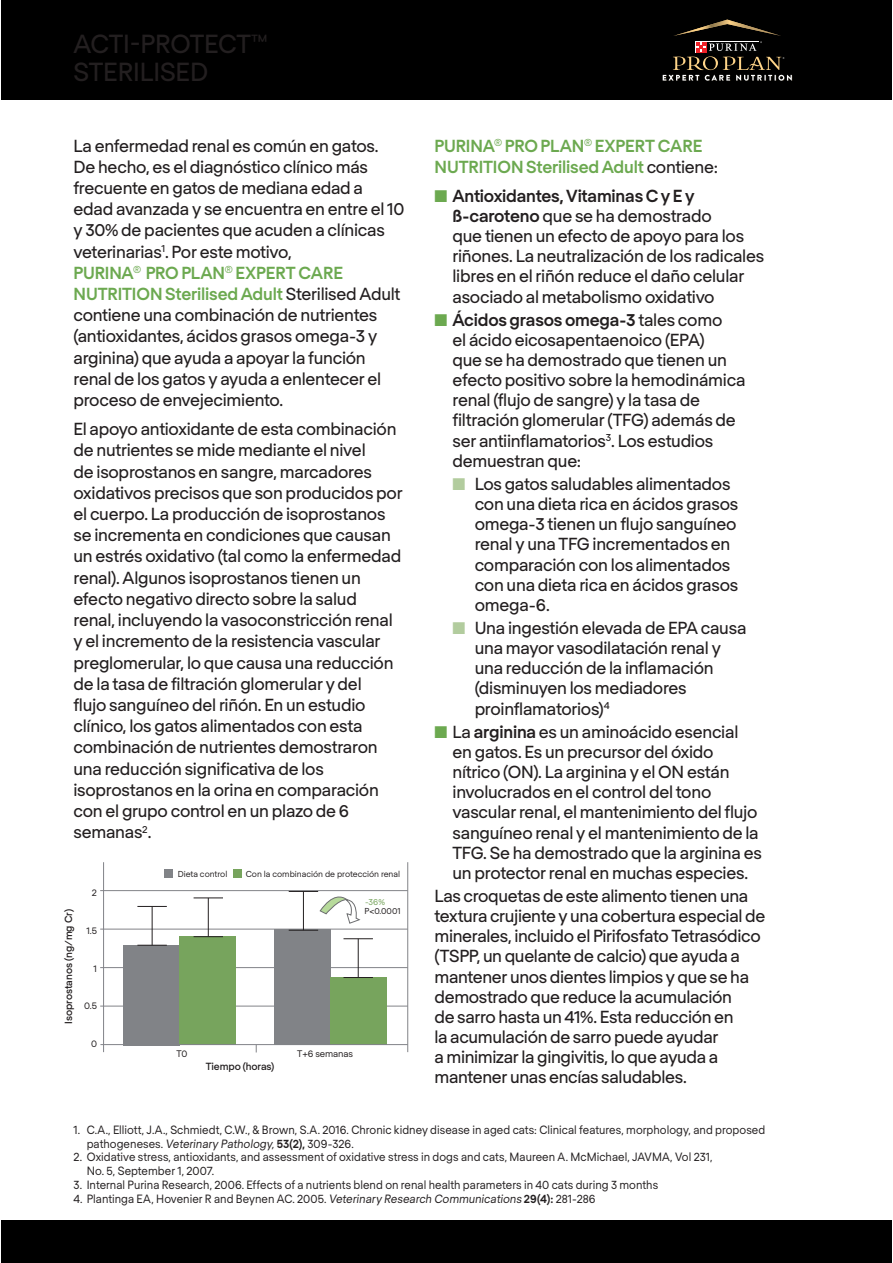
<style>
.page{position:relative;width:893px;height:1263px;background:#fff}
.page>*{position:absolute;margin:0;border:0;box-sizing:border-box;transform-origin:0 0}
.t1{font:25.5px/27.6px "Regola Pro";letter-spacing:-.01em;color:#231f20}
.t2{font:16.95px/20.1px "Regola Pro";letter-spacing:-.015em;color:#231f20}
.t3{font:700 16.95px/21.1px "Regola Pro";letter-spacing:-.01em;color:#6ca950}
.t4{font:11.7px/13.8px "Regola Pro";letter-spacing:.005em;color:#231f20;scale:.95 1}
.t5{font:500 10.05px "Regola Pro";color:#231f20}
.t6{font:9.3px "Regola Pro";letter-spacing:-.01em;color:#231f20}
.t7{font:8.4px "Regola Pro";color:#231f20}
.t8{font:8.4px "Regola Pro";color:#77a45d}
.s1{font-weight:700}
.s2{font-weight:700;color:#6ca950}
.s3{font-weight:400;color:#231f20}
.s4{color:#6ca950}
.s5{color:#b2cc9e}
</style>
<div class="page">
<div style="left:1px;top:1221px;width:890px;height:42px;background:#000"></div>
<div style="left:1px;top:0;width:890px;height:99px;background:#000"></div>
<svg style="left:662px;top:20px;width:130px;height:61px"></svg>
<hr style="left:100px;top:890px;width:308px;height:1px;background:#828388">
<hr style="left:103px;top:862px;width:1px;height:190px;background:#828388">
<hr style="left:407px;top:862px;width:1px;height:190px;background:#828388">
<hr style="left:100px;top:1006px;width:308px;height:1px;background:#828388">
<hr style="left:100px;top:967px;width:308px;height:1px;background:#828388">
<hr style="left:100px;top:929px;width:308px;height:1px;background:#828388">
<div style="left:165px;top:869px;width:8px;height:9px;background:#818387"></div>
<div style="left:233px;top:869px;width:8px;height:9px;background:#77a45d"></div>
<div style="left:123px;top:945px;width:56px;height:100px;background:#818387"></div>
<div style="left:179px;top:937px;width:57px;height:108px;background:#77a45d"></div>
<div style="left:275px;top:930px;width:56px;height:115px;background:#818387"></div>
<div style="left:331px;top:977px;width:56px;height:68px;background:#77a45d"></div>
<hr style="left:303px;top:891px;width:1px;height:39px;background:#231f20">
<svg style="left:289px;top:891px;width:72px;height:33px"></svg>
<svg style="left:289px;top:930px;width:29px;height:1px"></svg>
<hr style="left:358px;top:939px;width:1px;height:39px;background:#231f20">
<hr style="left:343px;top:938px;width:30px;height:1px;background:#231f20">
<hr style="left:343px;top:977px;width:30px;height:1px;background:#231f20">
<hr style="left:152px;top:906px;width:1px;height:39px;background:#231f20">
<hr style="left:137px;top:906px;width:30px;height:1px;background:#231f20">
<hr style="left:137px;top:945px;width:30px;height:1px;background:#231f20">
<hr style="left:208px;top:898px;width:1px;height:39px;background:#231f20">
<hr style="left:193px;top:897px;width:30px;height:1px;background:#231f20">
<hr style="left:193px;top:936px;width:30px;height:1px;background:#231f20">
<hr style="left:100px;top:1044px;width:308px;height:1px;background:#828388">
<h1 class="t1" style="left:73px;top:32px;width:196px">ACTI-PROTECT<span class="s1">™<br></span>STERILISED</h1>
<p class="t2" style="left:73px;top:136px;width:332px;line-height:21.1px">La enfermedad renal es común en gatos.<br>De hecho, es el diagnóstico clínico más frecuente en gatos de mediana edad a edad avanzada y se encuentra en entre el 10 y 30% de pacientes que acuden a clínicas veterinarias<sup>1</sup>. Por este motivo,<br><span class="s2">PURINA</span><sup>®</sup> <span class="s2">PRO PLAN</span><sup>®</sup> <span class="s2">EXPERT CARE NUTRITION Sterilised Adult</span> Sterilised Adult contiene una combinación de nutrientes (antioxidantes, ácidos grasos omega-3 y arginina) que ayuda a apoyar la función renal de los gatos y ayuda a enlentecer el proceso de envejecimiento.</p>
<p class="t2" style="left:73px;top:420px;width:330px;line-height:21.1px">El apoyo antioxidante de esta combinación de nutrientes se mide mediante el nivel<br>de isoprostanos en sangre, marcadores oxidativos precisos que son producidos por el cuerpo. La producción de isoprostanos se incrementa en condiciones que causan un estrés oxidativo (tal como la enfermedad renal). Algunos isoprostanos tienen un efecto negativo directo sobre la salud renal, incluyendo la vasoconstricción renal y el incremento de la resistencia vascular preglomerular, lo que causa una reducción de la tasa de filtración glomerular y del<br>flujo sanguíneo del riñón. En un estudio clínico, los gatos alimentados con esta combinación de nutrientes demostraron una reducción significativa de los isoprostanos en la orina en comparación con el grupo control en un plazo de 6 semanas<sup>2</sup>.</p>
<p class="t5" style="left:64px;top:1024px;width:116px;rotate:-90deg">Isoprostanos (ng/mg Cr)</p>
<p class="t6" style="left:92px;top:889px;width:7px">2</p>
<p class="t6" style="left:86px;top:927px;width:12px">1.5</p>
<p class="t6" style="left:94px;top:965px;width:5px">1</p>
<p class="t6" style="left:84px;top:1003px;width:14px">0.5</p>
<p class="t6" style="left:91px;top:1040px;width:7px">0</p>
<p class="t7" style="left:178px;top:871px;width:51px">Dieta control</p>
<p class="t7" style="left:246px;top:871px;width:156px">Con la combinación de protección renal</p>
<p class="t8" style="left:365px;top:899px;width:21px">-36%</p>
<p class="t7" style="left:364px;top:908px;width:38px">P&lt;0.0001</p>
<p class="t6" style="left:176px;top:1050px;width:13px">T0</p>
<p class="t5" style="left:206px;top:1062px;width:70px">Tiempo (horas)</p>
<p class="t6" style="left:297px;top:1050px;width:57px">T+6 semanas</p>
<p class="t3" style="left:434px;top:136px;width:285px">PURINA<sup>®</sup> PRO PLAN<sup>®</sup> EXPERT CARE<br>NUTRITION Sterilised Adult <span class="s3">contiene:</span></p>
<p class="t2" style="left:452px;top:187px;width:313px;text-indent:-18px"><span class="s4">■</span> <span class="s1">Antioxidantes, Vitaminas C y E y ß-caroteno</span> que se ha demostrado<br>que tienen un efecto de apoyo para los riñones. La neutralización de los radicales libres en el riñón reduce el daño celular asociado al metabolismo oxidativo</p>
<p class="t2" style="left:452px;top:311px;width:294px;text-indent:-18px"><span class="s4">■</span> <span class="s1">Ácidos grasos omega-3</span> tales como<br>el ácido eicosapentaenoico (EPA)<br>que se ha demostrado que tienen un efecto positivo sobre la hemodinámica renal (flujo de sangre) y la tasa de filtración glomerular (TFG) además de ser antiinflamatorios<sup>3</sup>. Los estudios demuestran que:</p>
<p class="t2" style="left:474px;top:475px;width:265px;text-indent:-22px"><span class="s5">■</span> Los gatos saludables alimentados con una dieta rica en ácidos grasos omega-3 tienen un flujo sanguíneo renal y una TFG incrementados en comparación con los alimentados con una dieta rica en ácidos grasos omega-6.</p>
<p class="t2" style="left:474px;top:619px;width:273px;text-indent:-22px"><span class="s5">■</span> Una ingestión elevada de EPA causa una mayor vasodilatación renal y una reducción de la inflamación (disminuyen los mediadores proinflamatorios)<sup>4</sup></p>
<p class="t2" style="left:452px;top:723px;width:311px;text-indent:-18px"><span class="s4">■</span> La <span class="s1">arginina</span> es un aminoácido esencial en gatos. Es un precursor del óxido nítrico (ON). La arginina y el ON están involucrados en el control del tono vascular renal, el mantenimiento del flujo sanguíneo renal y el mantenimiento de la TFG. Se ha demostrado que la arginina es un protector renal en muchas especies.</p>
<p class="t2" style="left:434px;top:887px;width:332px">Las croquetas de este alimento tienen una textura crujiente y una cobertura especial de minerales, incluido el Pirifosfato Tetrasódico (TSPP, un quelante de calcio) que ayuda a mantener unos dientes limpios y que se ha demostrado que reduce la acumulación<br>de sarro hasta un 41%. Esta reducción en<br>la acumulación de sarro puede ayudar<br>a minimizar la gingivitis, lo que ayuda a mantener unas encías saludables.</p>
<p class="t4" style="left:87px;top:1123px;width:715px;text-indent:-13px">1. C.A., Elliott, J.A., Schmiedt, C.W., &amp; Brown, S.A. 2016. Chronic kidney disease in aged cats: Clinical features, morphology, and proposed pathogeneses. Veterinary Pathology,<span class="s1">53(2),</span> 309-326.</p>
<p class="t4" style="left:87px;top:1151px;width:660px;text-indent:-13px">2. Oxidative stress, antioxidants, and assessment of oxidative stress in dogs and cats, Maureen A. McMichael, JAVMA, Vol 231,<br>No. 5, September 1, 2007.</p>
<p class="t4" style="left:73px;top:1179px;width:617px">3. Internal Purina Research, 2006. Effects of a nutrients blend on renal health parameters in 40 cats during 3 months</p>
<p class="t4" style="left:73px;top:1192px;width:551px">4. Plantinga EA, Hovenier R and Beynen AC. 2005. Veterinary Research Communications<span class="s1">29(4):</span> 281-286</p>
</div>
